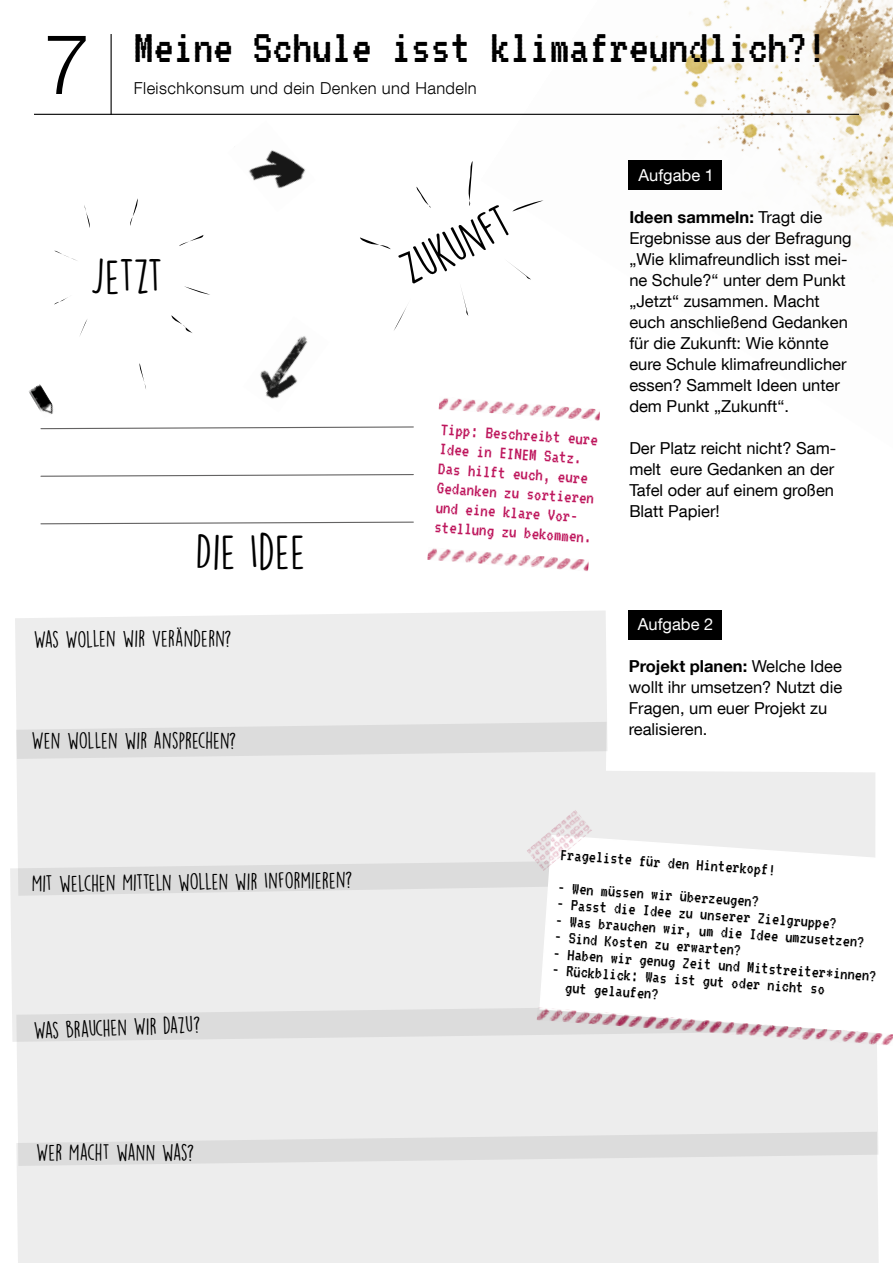
<style>
.page{position:relative;width:893px;height:1263px;background:#fff}
.page>*{position:absolute;margin:0;border:0;box-sizing:border-box;transform-origin:0 0}
.t1{font:300 84px "Helvetica Neue LT Com";color:#000}
.t2{font:49.5px "VT323";color:#000}
.t3{font:45px "DK Lemon Yellow Sun";color:#000}
.t4{font:21px "DK Lemon Yellow Sun";letter-spacing:-.005em;color:#000}
.t5{font:18.75px/19.5px "VT323";color:#be175d}
.t6{font:18px/16.5px "VT323";color:#000}
.t7{font:16.5px/21px "Helvetica Neue LT Com";color:#000}
.t8{font:300 16.5px "Helvetica Neue LT Com";letter-spacing:.025em;color:#000}
.t9{font:16.5px "Helvetica Neue LT Com";color:#fff}
.s1{font-weight:700}
</style>
<div class="page">
<img style="left:480px;top:0;width:413px;height:248px">
<svg style="left:84px;top:205px;width:6px;height:23px"></svg>
<svg style="left:130px;top:198px;width:8px;height:28px"></svg>
<svg style="left:179px;top:235px;width:25px;height:11px"></svg>
<svg style="left:55px;top:251px;width:22px;height:10px"></svg>
<svg style="left:54px;top:297px;width:14px;height:8px"></svg>
<svg style="left:80px;top:319px;width:8px;height:16px"></svg>
<svg style="left:139px;top:363px;width:7px;height:26px"></svg>
<svg style="left:171px;top:315px;width:21px;height:18px"></svg>
<svg style="left:184px;top:286px;width:26px;height:9px"></svg>
<div style="left:15px;top:611px;width:592px;height:111px;background:#ededed"></div>
<svg style="left:16px;top:722px;width:859px;height:135px;background:#ececec"></svg>
<svg style="left:10px;top:857px;width:528px;height:185px;background:#eaeaea"></svg>
<svg style="left:16px;top:1003px;width:862px;height:129px;background:#eaeaea"></svg>
<svg style="left:16px;top:1132px;width:863px;height:131px;background:#eaeaea"></svg>
<svg style="left:538px;top:834px;width:340px;height:173px"></svg>
<img style="left:249px;top:150px;width:57px;height:39px">
<img style="left:260px;top:336px;width:48px;height:63px">
<img style="left:427px;top:548px;width:162px;height:23px">
<img style="left:439px;top:398px;width:161px;height:23px">
<img style="left:28px;top:384px;width:26px;height:30px">
<svg style="left:40px;top:521px;width:374px;height:4px"></svg>
<svg style="left:40px;top:474px;width:374px;height:3px"></svg>
<svg style="left:40px;top:426px;width:374px;height:4px"></svg>
<svg style="left:469px;top:161px;width:4px;height:45px"></svg>
<svg style="left:360px;top:237px;width:31px;height:12px"></svg>
<svg style="left:512px;top:200px;width:32px;height:12px"></svg>
<svg style="left:461px;top:288px;width:8px;height:28px"></svg>
<svg style="left:510px;top:263px;width:21px;height:17px"></svg>
<svg style="left:394px;top:306px;width:13px;height:24px"></svg>
<svg style="left:416px;top:187px;width:15px;height:21px"></svg>
<div style="left:629px;top:610px;width:93px;height:30px;background:#000"></div>
<div style="left:629px;top:160px;width:93px;height:30px;background:#000"></div>
<img style="left:526px;top:810px;width:66px;height:61px">
<img style="left:537px;top:1007px;width:356px;height:39px">
<hr style="left:111px;top:34px;width:1px;height:81px;background:#000">
<hr style="left:34px;top:114px;width:825px;height:1px;background:#000">
<h1 class="t1" style="left:44px;top:13px;width:48px">7</h1>
<h2 class="t2" style="left:134px;top:10px;width:694px">Meine Schule isst klimafreundlich?!</h2>
<p class="t8" style="left:134px;top:78px;width:344px">Fleischkonsum und dein Denken und Handeln</p>
<h3 class="t3" style="left:90px;top:248px;width:74px">JETZT</h3>
<h3 class="t3" style="left:196px;top:524px;width:111px">DIE IDEE</h3>
<p class="t4" style="left:34px;top:625px;width:199px">WAS WOLLEN WIR VERÄNDERN?</p>
<p class="t4" style="left:31px;top:728px;width:206px">WEN WOLLEN WIR ANSPRECHEN?</p>
<p class="t4" style="left:31px;top:871px;width:322px;rotate:-1deg">MIT WELCHEN MITTELN WOLLEN WIR INFORMIEREN?</p>
<p class="t4" style="left:33px;top:1017px;width:168px;rotate:-2deg">WAS BRAUCHEN WIR DAZU?</p>
<p class="t4" style="left:36px;top:1139px;width:160px">WER MACHT WANN WAS?</p>
<h3 class="t3" style="left:391px;top:246px;width:119px;rotate:-26deg">ZUKUNFT</h3>
<p class="t5" style="left:442px;top:417px;width:159px;rotate:4deg">Tipp: Beschreibt eure<br>Idee in EINEM Satz.<br>Das hilft euch, eure<br>Gedanken zu sortieren und eine klare Vor&shy;stellung zu bekommen.</p>
<p class="t9" style="left:638px;top:165px;width:77px">Aufgabe 1</p>
<p class="t7" style="left:629px;top:206px;width:224px"><span class="s1">Ideen sammeln:</span> Tragt die<br>Ergebnisse aus der Befragung „Wie klimafreundlich isst mei&shy;ne Schule?“ unter dem Punkt „Jetzt“ zusammen. Macht euch anschließend Gedanken für die Zukunft: Wie könnte eure Schule klimafreundlicher essen? Sammelt Ideen unter dem Punkt „Zukunft“.</p>
<p class="t7" style="left:629px;top:437px;width:208px">Der Platz reicht nicht? Sam&shy;melt eure Gedanken an der<br>Tafel oder auf einem großen<br>Blatt Papier!</p>
<p class="t9" style="left:638px;top:614px;width:77px">Aufgabe 2</p>
<p class="t7" style="left:629px;top:656px;width:215px"><span class="s1">Projekt planen:</span> Welche Idee wollt ihr umsetzen? Nutzt die<br>Fragen, um euer Projekt zu realisieren.</p>
<p class="t6" style="left:561px;top:844px;width:218px;rotate:4deg">Frageliste für den Hinterkopf!</p>
<p class="t6" style="left:559px;top:877px;width:203px;rotate:4deg">- Wen müssen wir überzeugen?</p>
<p class="t6" style="left:557px;top:894px;width:282px;rotate:4deg">- Passt die Idee zu unserer Zielgruppe?</p>
<p class="t6" style="left:556px;top:910px;width:311px;rotate:4deg">- Was brauchen wir, um die Idee umzusetzen?</p>
<p class="t6" style="left:555px;top:927px;width:189px;rotate:4deg">- Sind Kosten zu erwarten?</p>
<p class="t6" style="left:554px;top:943px;width:326px;rotate:4deg">- Haben wir genug Zeit und Mitstreiter*innen?</p>
<p class="t6" style="left:567px;top:961px;width:261px;text-indent:-14px;rotate:4deg">- Rückblick: Was ist gut oder nicht so gut gelaufen?</p>
</div>
